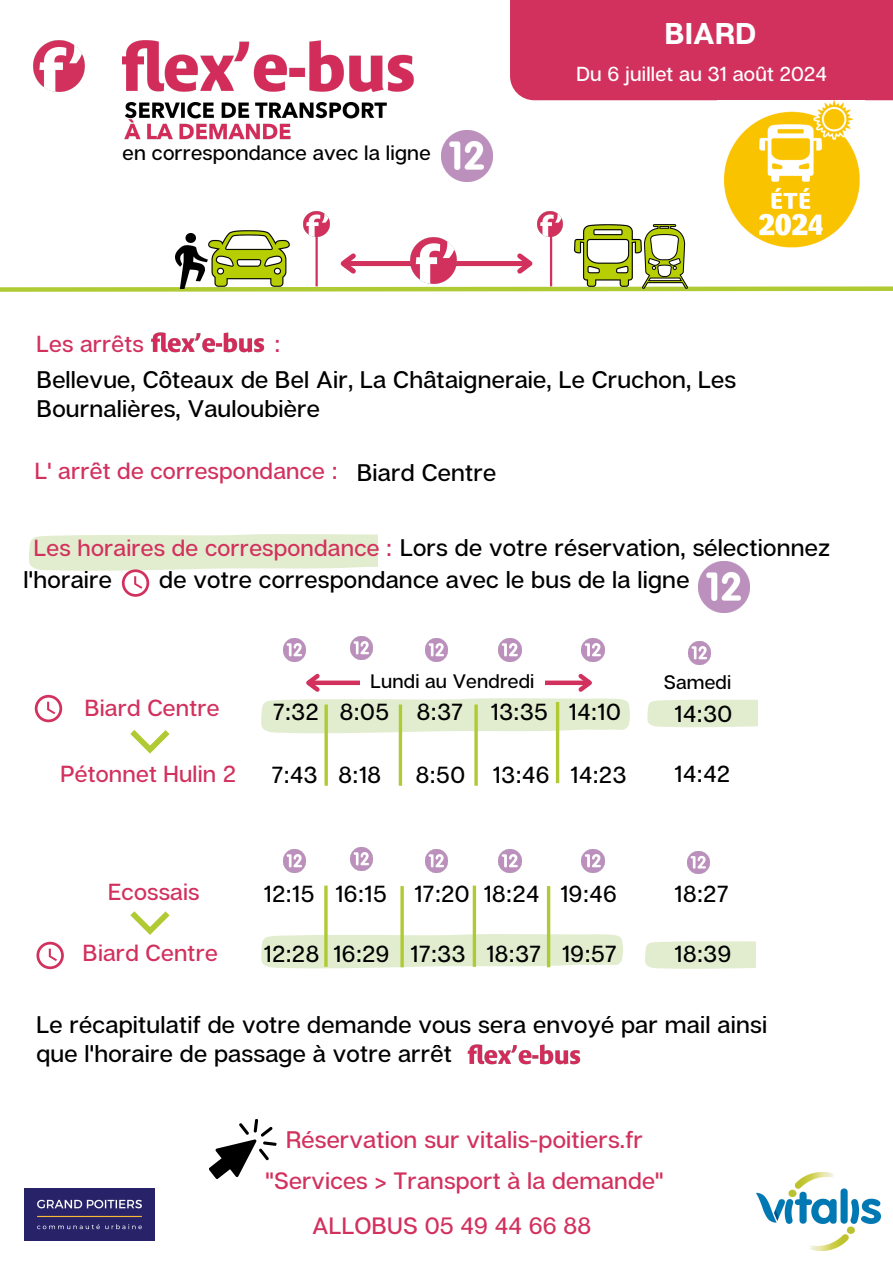
<style>
.page{position:relative;width:893px;height:1263px;background:#fff}
.page>*{position:absolute;margin:0;border:0;box-sizing:border-box;transform-origin:0 0}
.t1{font:700 30px "Articulat CF";letter-spacing:.01em;color:#fff}
.t2{font:500 24px/29.2px "Articulat CF";letter-spacing:.01em;color:#000}
.t3{font:500 23.92px "Articulat CF";letter-spacing:.01em;color:#d2315e}
.t4{font:500 23.7px "Articulat CF";letter-spacing:.01em;color:#d2315e}
.t5{font:500 23.25px "Articulat CF";letter-spacing:.025em;color:#000}
.t6{font:500 23.25px "Articulat CF";letter-spacing:.01em;color:#d2315e}
.t7{font:500 20.62px "Articulat CF";letter-spacing:.01em;color:#000}
.t8{font:500 20.25px "Articulat CF";letter-spacing:.01em;color:#fff}
.t9{font:500 19.5px "Articulat CF";letter-spacing:.01em;color:#000}
.s1{font-size:23.25px;color:#d2315e}
</style>
<div class="page">
<img style="left:25px;top:1189px;width:129px;height:51px">
<img style="left:756px;top:1172px;width:124px;height:78px">
<img style="left:467px;top:1044px;width:113px;height:21px">
<svg style="left:130px;top:730px;width:39px;height:23px"></svg>
<svg style="left:130px;top:911px;width:39px;height:24px"></svg>
<svg style="left:209px;top:1119px;width:68px;height:60px"></svg>
<svg style="left:261px;top:673px;width:369px;height:60px"></svg>
<svg style="left:261px;top:934px;width:362px;height:34px"></svg>
<svg style="left:647px;top:699px;width:110px;height:28px"></svg>
<svg style="left:645px;top:941px;width:110px;height:28px"></svg>
<svg style="left:324px;top:704px;width:4px;height:82px"></svg>
<hr style="left:399px;top:704px;width:3px;height:82px;background:#b0ca33">
<svg style="left:474px;top:704px;width:4px;height:82px"></svg>
<svg style="left:324px;top:885px;width:4px;height:82px"></svg>
<svg style="left:400px;top:886px;width:4px;height:81px"></svg>
<hr style="left:473px;top:885px;width:3px;height:82px;background:#b0ca33">
<hr style="left:547px;top:886px;width:3px;height:81px;background:#b0ca33">
<hr style="left:556px;top:702px;width:3px;height:81px;background:#b0ca33">
<img style="left:442px;top:131px;width:50px;height:50px">
<img style="left:122px;top:40px;width:292px;height:100px">
<div style="left:510px;top:0;width:383px;height:100px;background:#d2315e"></div>
<img style="left:33px;top:40px;width:51px;height:51px">
<svg style="left:0;top:284px;width:893px;height:8px"></svg>
<img style="left:209px;top:230px;width:80px;height:57px">
<img style="left:574px;top:224px;width:114px;height:64px">
<img style="left:175px;top:233px;width:33px;height:55px">
<img style="left:304px;top:212px;width:25px;height:25px">
<img style="left:537px;top:212px;width:25px;height:25px">
<hr style="left:315px;top:236px;width:3px;height:50px;background:#d2315e">
<hr style="left:550px;top:236px;width:2px;height:50px;background:#d2315e">
<div style="left:343px;top:261px;width:187px;height:5px;background:#d2315e"></div>
<svg style="left:340px;top:253px;width:20px;height:21px"></svg>
<svg style="left:513px;top:253px;width:20px;height:21px"></svg>
<img style="left:410px;top:237px;width:47px;height:47px">
<img style="left:151px;top:332px;width:113px;height:21px">
<svg style="left:29px;top:534px;width:349px;height:63px"></svg>
<img style="left:698px;top:562px;width:51px;height:50px">
<svg style="left:35px;top:695px;width:27px;height:27px"></svg>
<svg style="left:36px;top:942px;width:28px;height:27px"></svg>
<img style="left:283px;top:639px;width:23px;height:22px">
<img style="left:425px;top:639px;width:23px;height:22px">
<img style="left:498px;top:639px;width:23px;height:22px">
<img style="left:350px;top:637px;width:23px;height:22px">
<img style="left:582px;top:639px;width:22px;height:22px">
<img style="left:283px;top:850px;width:23px;height:22px">
<img style="left:425px;top:850px;width:23px;height:22px">
<img style="left:498px;top:850px;width:23px;height:22px">
<img style="left:350px;top:848px;width:23px;height:22px">
<img style="left:582px;top:850px;width:22px;height:22px">
<img style="left:688px;top:642px;width:22px;height:22px">
<img style="left:687px;top:851px;width:23px;height:22px">
<img style="left:723px;top:100px;width:137px;height:147px">
<p class="t1" style="left:665px;top:14px;width:93px">BIARD</p>
<p class="t7" style="left:123px;top:140px;width:309px">en correspondance avec la ligne</p>
<h3 class="t8" style="left:576px;top:61px;width:252px">Du 6 juillet au 31 août 2024</h3>
<p class="t6" style="left:36px;top:329px;width:109px">Les arrêts</p>
<p class="t6" style="left:274px;top:329px;width:7px">:</p>
<p class="t2" style="left:37px;top:364px;width:701px">Bellevue, Côteaux de Bel Air, La Châtaigneraie, Le Cruchon, Les<br>Bournalières, Vauloubière</p>
<h3 class="t6" style="left:35px;top:456px;width:304px">L' arrêt de correspondance :</h3>
<p class="t2" style="left:357px;top:457px;width:141px">Biard Centre</p>
<h3 class="t2" style="left:24px;top:530px;width:808px;line-height:32.6px;text-indent:10px"><span class="s1">Les horaires de correspondance :</span> Lors de votre réservation, sélectionnez l'horaire</h3>
<h3 class="t2" style="left:159px;top:564px;width:532px">de votre correspondance avec le bus de la ligne</h3>
<p class="t6" style="left:85px;top:693px;width:136px">Biard Centre</p>
<p class="t6" style="left:61px;top:759px;width:177px">Pétonnet Hulin 2</p>
<p class="t9" style="left:370px;top:669px;width:165px">Lundi au Vendredi</p>
<p class="t5" style="left:273px;top:697px;width:349px">7:32 8:05 8:37 13:35 14:10</p>
<p class="t5" style="left:272px;top:760px;width:111px">7:43 8:18</p>
<p class="t5" style="left:416px;top:760px;width:212px">8:50 13:46 14:23</p>
<p class="t9" style="left:664px;top:670px;width:69px">Samedi</p>
<p class="t5" style="left:674px;top:699px;width:59px">14:30</p>
<h3 class="t5" style="left:674px;top:760px;width:57px">14:42</h3>
<p class="t6" style="left:108px;top:877px;width:93px">Ecossais</p>
<p class="t6" style="left:83px;top:938px;width:136px">Biard Centre</p>
<p class="t5" style="left:264px;top:879px;width:354px">12:15 16:15 17:20 18:24 19:46</p>
<p class="t5" style="left:264px;top:940px;width:354px">12:28 16:29 17:33 18:37 19:57</p>
<h3 class="t5" style="left:674px;top:879px;width:55px">18:27</h3>
<h3 class="t5" style="left:674px;top:939px;width:58px">18:39</h3>
<p class="t2" style="left:36px;top:1009px;width:732px">Le récapitulatif de votre demande vous sera envoyé par mail ainsi que l'horaire de passage à votre arrêt</p>
<h3 class="t3" style="left:286px;top:1125px;width:358px">Réservation sur vitalis-poitiers.fr</h3>
<h3 class="t4" style="left:265px;top:1166px;width:399px">"Services &gt; Transport à la demande"</h3>
<p class="t4" style="left:312px;top:1211px;width:281px">ALLOBUS 05 49 44 66 88</p>
</div>
